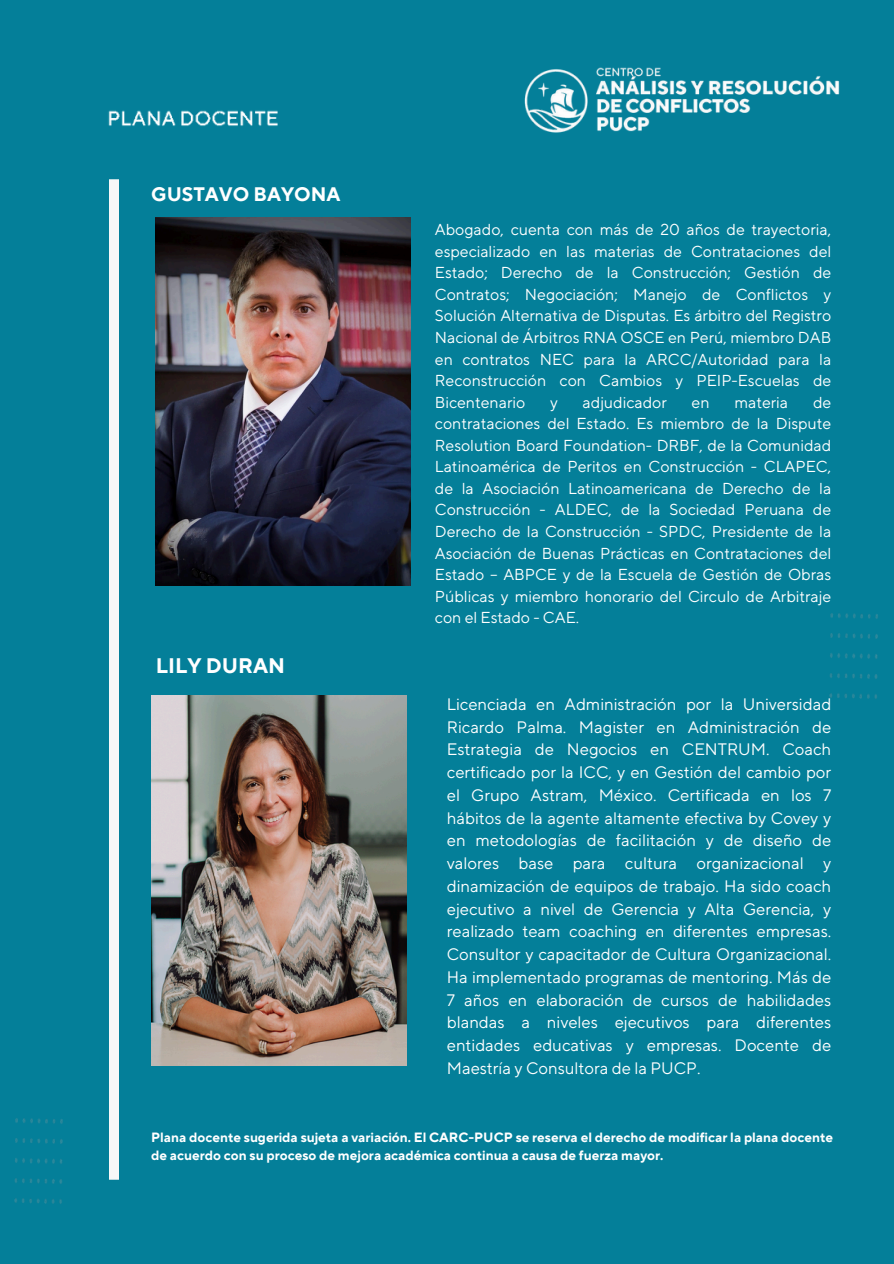
<style>
.page{position:relative;width:894px;height:1264px;background:#fff}
.page>*{position:absolute;margin:0;border:0;box-sizing:border-box;transform-origin:0 0}
.t1{font:700 21px "TT Norms Pro";color:#fff}
.t2{font:700 19.5px "TT Norms Pro";color:#fff}
.t3{font:16.5px/22.8px "TT Norms Pro";color:#fff;text-align:justify}
.t4{font:15.75px/21.6px "TT Norms Pro";color:#fff;text-align:justify}
.t5{font:700 13.35px/17.9px "TT Norms Pro";color:#fff}
</style>
<div class="page">
<div style="left:0;top:0;width:893px;height:1263px;background:#047f99"></div>
<img style="left:108px;top:110px;width:170px;height:16px">
<img style="left:14px;top:1118px;width:49px;height:86px">
<img style="left:829px;top:613px;width:49px;height:86px">
<div style="left:110px;top:179px;width:9px;height:1001px;background:#f8f8f8"></div>
<img style="left:524px;top:67px;width:316px;height:66px">
<img style="left:151px;top:696px;width:255px;height:369px">
<img style="left:155px;top:217px;width:255px;height:368px">
<p class="t2" style="left:151px;top:182px;width:191px">GUSTAVO BAYONA</p>
<p class="t1" style="left:156px;top:652px;width:131px">LILY DURAN</p>
<h2 class="t4" style="left:435px;top:219px;width:398px">Abogado, cuenta con más de 20 años de trayectoria, especializado en las materias de Contrataciones del Estado; Derecho de la Construcción; Gestión de Contratos; Negociación; Manejo de Conflictos y Solución Alternativa de Disputas. Es árbitro del Registro Nacional de Árbitros RNA OSCE en Perú, miembro DAB en contratos NEC para la ARCC/Autoridad para la Reconstrucción con Cambios y PEIP-Escuelas de Bicentenario</h2>
<h2 class="t4" style="left:435px;top:392px;width:398px;text-indent:378px">de contrataciones del Estado. Es miembro de la Dispute Resolution Board Foundation- DRBF, de la Comunidad Latinoamérica de Peritos en Construcción - CLAPEC, de la Asociación Latinoamericana de Derecho de la Construcción - ALDEC, de la Sociedad Peruana de Derecho de la Construcción - SPDC, Presidente de la Asociación de Buenas Prácticas en Contrataciones del Estado – ABPCE y de la Escuela de Gestión de Obras Públicas y miembro honorario del Circulo de Arbitraje con el Estado - CAE.</h2>
<h2 class="t4" style="left:550px;top:392px;width:9px">y</h2>
<h2 class="t4" style="left:582px;top:392px;width:86px">adjudicador</h2>
<h2 class="t4" style="left:691px;top:392px;width:19px">en</h2>
<h2 class="t4" style="left:734px;top:392px;width:55px">materia</h2>
<h2 class="t3" style="left:446px;top:693px;width:386px">Licenciada en Administración por la Universidad Ricardo Palma. Magister en Administración de Estrategia de Negocios en CENTRUM. Coach certificado por la ICC, y en Gestión del cambio por el Grupo Astram, México. Certificada en los 7 hábitos de la agente altamente efectiva by Covey y en metodologías de facilitación y de diseño de valores base para cultura organizacional y dinamización de equipos de trabajo. Ha sido coach ejecutivo a nivel de Gerencia y Alta Gerencia, y realizado team coaching en diferentes empresas.<br>Consultor y capacitador de Cultura Organizacional.<br>Ha implementado programas de mentoring. Más de 7 años en elaboración de cursos de habilidades blandas a niveles ejecutivos para diferentes entidades educativas y empresas. Docente de Maestría y Consultora de la PUCP.</h2>
<h1 class="t5" style="left:151px;top:1128px;width:683px">Plana docente sugerida sujeta a variación. El CARC-PUCP se reserva el derecho de modificar la plana docente de acuerdo con su proceso de mejora académica continua a causa de fuerza mayor.</h1>
</div>
